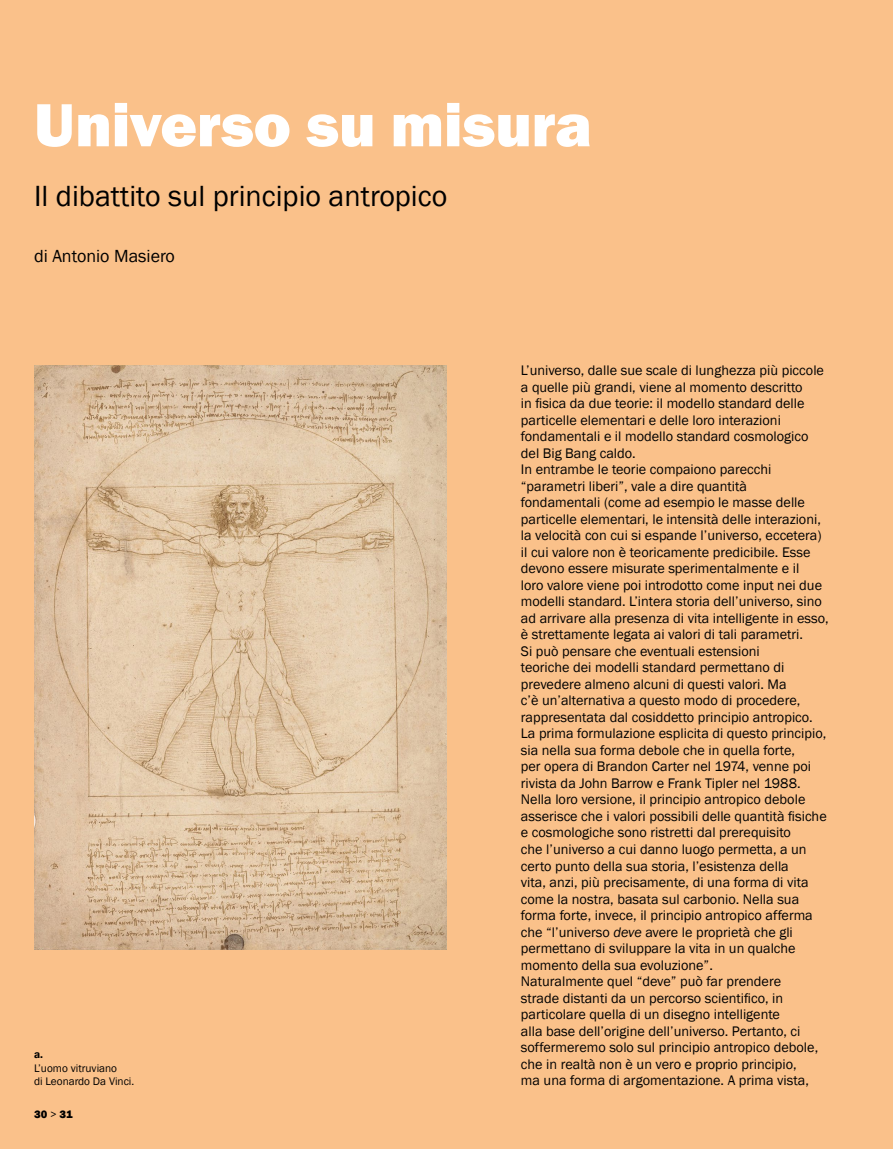
<style>
.page{position:relative;width:893px;height:1149px;background:#fff}
.page>*{position:absolute;margin:0;border:0;box-sizing:border-box;transform-origin:0 0}
.t1{font:800 63px "Franklin Gothic";letter-spacing:-.005em;color:#fff}
.t2{font:30px "Franklin Gothic";color:#000}
.t3{font:18px "Franklin Gothic";color:#000}
.t4{font:14.25px/16.5px "Franklin Gothic";color:#000}
.t5{font:11.25px/13.5px "Franklin Gothic";color:#000}
.t6{font:800 11.25px "Franklin Gothic";color:#000}
.t7{font:600 11.25px "Franklin Gothic";color:#000}
.s1{font-weight:400}
.s2{font-style:italic}
</style>
<div class="page">
<div style="left:0;top:0;width:893px;height:1148px;background:#fac18a"></div>
<img style="left:34px;top:365px;width:412px;height:584px">
<h1 class="t1" style="left:34px;top:88px;width:559px">Universo su misura</h1>
<h2 class="t2" style="left:34px;top:179px;width:415px">Il dibattito sul principio antropico</h2>
<p class="t3" style="left:34px;top:245px;width:142px">di Antonio Masiero</p>
<p class="t7" style="left:34px;top:1047px;width:10px">a.</p>
<p class="t5" style="left:34px;top:1060px;width:102px">L’uomo vitruviano<br>di Leonardo Da Vinci.</p>
<p class="t6" style="left:34px;top:1107px;width:40px">30 <span class="s1">&gt;</span> 31</p>
<p class="t4" style="left:521px;top:362px;width:309px">L’universo, dalle sue scale di lunghezza più piccole a quelle più grandi, viene al momento descritto<br>in fisica da due teorie: il modello standard delle particelle elementari e delle loro interazioni fondamentali e il modello standard cosmologico del Big Bang caldo.<br>In entrambe le teorie compaiono parecchi “parametri liberi”, vale a dire quantità fondamentali (come ad esempio le masse delle particelle elementari, le intensità delle interazioni, la velocità con cui si espande l’universo, eccetera) il cui valore non è teoricamente predicibile. Esse devono essere misurate sperimentalmente e il<br>loro valore viene poi introdotto come input nei due modelli standard. L’intera storia dell’universo, sino ad arrivare alla presenza di vita intelligente in esso, è strettamente legata ai valori di tali parametri.<br>Si può pensare che eventuali estensioni<br>teoriche dei modelli standard permettano di prevedere almeno alcuni di questi valori. Ma<br>c’è un’alternativa a questo modo di procedere, rappresentata dal cosiddetto principio antropico.<br>La prima formulazione esplicita di questo principio, sia nella sua forma debole che in quella forte,<br>per opera di Brandon Carter nel 1974, venne poi rivista da John Barrow e Frank Tipler nel 1988.<br>Nella loro versione, il principio antropico debole asserisce che i valori possibili delle quantità fisiche e cosmologiche sono ristretti dal prerequisito<br>che l’universo a cui danno luogo permetta, a un certo punto della sua storia, l’esistenza della<br>vita, anzi, più precisamente, di una forma di vita come la nostra, basata sul carbonio. Nella sua forma forte, invece, il principio antropico afferma che “l’universo <span class="s2">deve</span> avere le proprietà che gli permettano di sviluppare la vita in un qualche momento della sua evoluzione”.<br>Naturalmente quel “deve” può far prendere<br>strade distanti da un percorso scientifico, in particolare quella di un disegno intelligente<br>alla base dell’origine dell’universo. Pertanto, ci soffermeremo solo sul principio antropico debole, che in realtà non è un vero e proprio principio,<br>ma una forma di argomentazione. A prima vista,</p>
</div>
